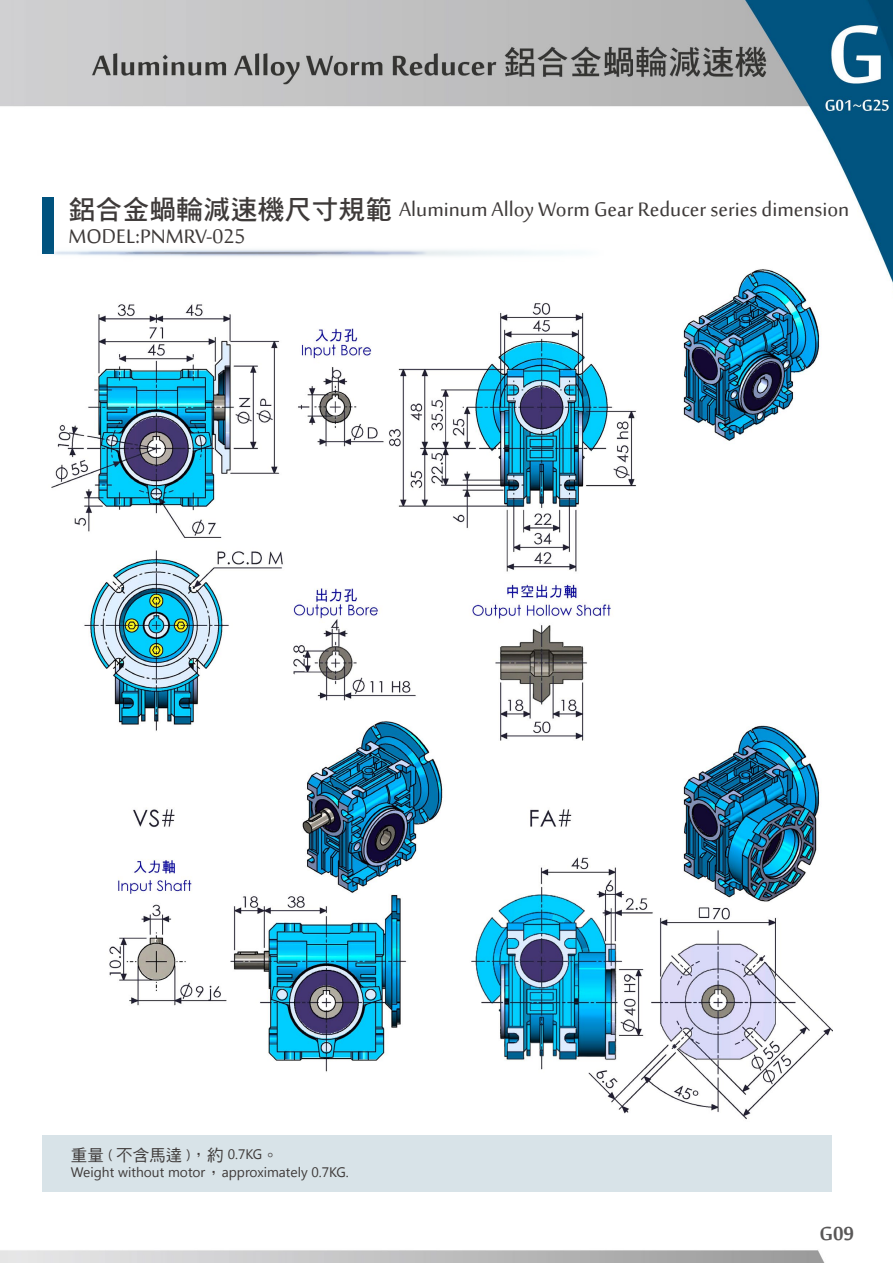
<style>
.page{position:relative;width:893px;height:1263px;background:#fff}
.page>*{position:absolute;margin:0;border:0;box-sizing:border-box;transform-origin:0 0}
.t1{font:27px/27px "Sakkal Majalla";color:#3e3a39}
.t2{font:700 25.8px "Sakkal Majalla";color:#595757}
.t3{font:16.5px "DF Hei Std W5";color:#3e3a39}
.t4{font:13.8px "Segoe UI";color:#3e3a39}
.s1{font-family:"DF Hei Std W7"}
.s2{font-family:"Segoe UI";font-size:13.8px}
.s3{font-family:"DF Hei Std W5";font-size:16.5px}
</style>
<div class="page">
<img style="left:0;top:0;width:893px;height:1263px">
<img style="left:49px;top:266px;width:783px;height:862px">
<div style="left:43px;top:1135px;width:789px;height:56px;background:#d8e3e8"></div>
<div style="left:43px;top:197px;width:11px;height:57px;background:#00527e"></div>
<img style="left:30px;top:244px;width:579px;height:17px">
<p class="t1" style="left:68px;top:197px;width:782px"><span class="s1">鋁合金蝸輪減速機尺寸規範</span> Aluminum Alloy Worm Gear Reducer series dimension<br>MODEL:PNMRV-025</p>
<p class="t3" style="left:71px;top:1146px;width:209px">重量 <span class="s2">(</span> 不含馬達 <span class="s2">)</span>，約 <span class="s2">0.7KG</span>。</p>
<p class="t4" style="left:71px;top:1163px;width:280px">Weight without motor<span class="s3">，</span>approximately 0.7KG.</p>
<p class="t2" style="left:820px;top:1219px;width:36px">G09</p>
</div>
